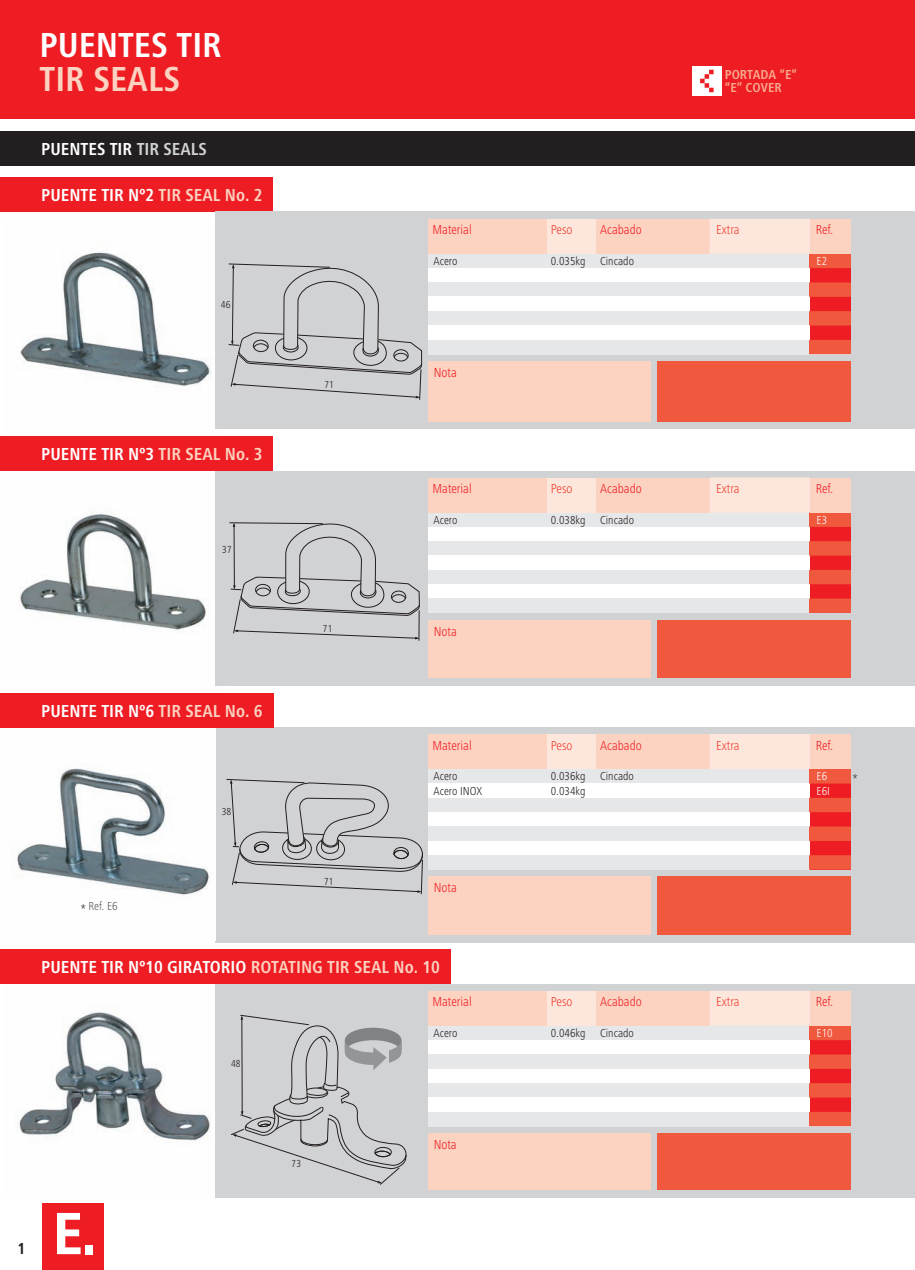
<style>
.page{position:relative;width:915px;height:1270px;background:#fff}
.page>*{position:absolute;margin:0;border:0;box-sizing:border-box;transform-origin:0 0}
.t1{font:700 condensed 57.75px "Helvetica Neue";color:#fff}
.t2{font:700 condensed 36px/34.5px "Frutiger Next LT";color:#fff}
.t3{font:700 condensed 18px "Frutiger Next LT";color:#fff}
.t4{font:700 condensed 16.5px "Frutiger Next LT";color:#231f20}
.t5{font:300 condensed 13.5px "Frutiger Next LT";color:#ee1d23}
.t6{font:300 condensed 13.5px "Frutiger Next LT";color:#ef3e2e}
.t7{font:700 condensed 13.5px/12.9px "Frutiger Next LT";color:#f8a98e}
.t8{font:300 condensed 12px "Frutiger Next LT";color:#231f20}
.t9{font:300 condensed 12px "Frutiger Next LT";color:#fff}
.t10{font:300 condensed 12px "Frutiger Next LT";color:#57585a}
.t11{font:300 condensed 10.5px "Frutiger Next LT";color:#231f20}
.s1{color:#fcd2c0}
.s2{color:#d1d2d4}
</style>
<div class="page">
<img style="left:16px;top:1012px;width:195px;height:129px">
<img style="left:0;top:470px;width:227px;height:216px">
<img style="left:20px;top:252px;width:192px;height:134px">
<div style="left:215px;top:984px;width:699px;height:213px;background:#d1d2d4"></div>
<div style="left:0;top:177px;width:273px;height:35px;background:#ee1d23"></div>
<div style="left:215px;top:212px;width:699px;height:217px;background:#d1d2d4"></div>
<div style="left:657px;top:361px;width:193px;height:60px;background:#f0593e"></div>
<div style="left:428px;top:254px;width:422px;height:14px;background:#e6e7e9"></div>
<div style="left:428px;top:268px;width:422px;height:14px;background:#fff"></div>
<div style="left:428px;top:282px;width:422px;height:15px;background:#e6e7e9"></div>
<div style="left:428px;top:297px;width:422px;height:14px;background:#fff"></div>
<div style="left:428px;top:311px;width:422px;height:14px;background:#e6e7e9"></div>
<div style="left:428px;top:325px;width:422px;height:15px;background:#fff"></div>
<div style="left:428px;top:340px;width:422px;height:14px;background:#e6e7e9"></div>
<svg style="left:809px;top:254px;width:41px;height:100px;background:#ef4134"></svg>
<div style="left:428px;top:361px;width:222px;height:60px;background:#fcd2c0"></div>
<div style="left:546px;top:219px;width:50px;height:35px;background:#fde7dc"></div>
<div style="left:428px;top:219px;width:118px;height:35px;background:#fcd2c0"></div>
<div style="left:595px;top:219px;width:114px;height:35px;background:#fcd2c0"></div>
<div style="left:709px;top:219px;width:100px;height:35px;background:#fde7dc"></div>
<div style="left:809px;top:219px;width:41px;height:35px;background:#fcd2c0"></div>
<div style="left:215px;top:470px;width:699px;height:215px;background:#d1d2d4"></div>
<div style="left:657px;top:620px;width:193px;height:58px;background:#f0593e"></div>
<div style="left:428px;top:512px;width:422px;height:15px;background:#e6e7e9"></div>
<div style="left:428px;top:527px;width:422px;height:14px;background:#fff"></div>
<div style="left:428px;top:541px;width:422px;height:14px;background:#e6e7e9"></div>
<div style="left:428px;top:555px;width:422px;height:15px;background:#fff"></div>
<div style="left:428px;top:570px;width:422px;height:14px;background:#e6e7e9"></div>
<div style="left:428px;top:584px;width:422px;height:14px;background:#fff"></div>
<div style="left:428px;top:598px;width:422px;height:15px;background:#e6e7e9"></div>
<svg style="left:809px;top:512px;width:41px;height:101px;background:#ef4236"></svg>
<div style="left:428px;top:620px;width:222px;height:58px;background:#fcd2c0"></div>
<div style="left:546px;top:477px;width:50px;height:35px;background:#fde7dc"></div>
<div style="left:428px;top:477px;width:118px;height:35px;background:#fcd2c0"></div>
<div style="left:595px;top:477px;width:114px;height:35px;background:#fcd2c0"></div>
<div style="left:709px;top:477px;width:100px;height:35px;background:#fde7dc"></div>
<div style="left:809px;top:477px;width:41px;height:35px;background:#fcd2c0"></div>
<div style="left:215px;top:727px;width:699px;height:215px;background:#d1d2d4"></div>
<div style="left:657px;top:876px;width:193px;height:58px;background:#f0593e"></div>
<div style="left:428px;top:769px;width:422px;height:14px;background:#e6e7e9"></div>
<div style="left:428px;top:783px;width:422px;height:15px;background:#fff"></div>
<div style="left:428px;top:798px;width:422px;height:14px;background:#e6e7e9"></div>
<div style="left:428px;top:812px;width:422px;height:14px;background:#fff"></div>
<div style="left:428px;top:826px;width:422px;height:15px;background:#e6e7e9"></div>
<div style="left:428px;top:841px;width:422px;height:14px;background:#fff"></div>
<div style="left:428px;top:855px;width:422px;height:14px;background:#e6e7e9"></div>
<div style="left:428px;top:876px;width:222px;height:58px;background:#fcd2c0"></div>
<div style="left:546px;top:734px;width:50px;height:35px;background:#fde7dc"></div>
<div style="left:428px;top:734px;width:118px;height:35px;background:#fcd2c0"></div>
<div style="left:595px;top:734px;width:114px;height:35px;background:#fcd2c0"></div>
<div style="left:709px;top:734px;width:100px;height:35px;background:#fde7dc"></div>
<div style="left:809px;top:734px;width:41px;height:35px;background:#fcd2c0"></div>
<div style="left:657px;top:1133px;width:193px;height:56px;background:#f0593e"></div>
<div style="left:428px;top:1025px;width:422px;height:15px;background:#e6e7e9"></div>
<div style="left:428px;top:1040px;width:422px;height:14px;background:#fff"></div>
<div style="left:428px;top:1054px;width:422px;height:14px;background:#e6e7e9"></div>
<div style="left:428px;top:1068px;width:422px;height:15px;background:#fff"></div>
<div style="left:428px;top:1083px;width:422px;height:14px;background:#e6e7e9"></div>
<div style="left:428px;top:1097px;width:422px;height:14px;background:#fff"></div>
<div style="left:428px;top:1111px;width:422px;height:15px;background:#e6e7e9"></div>
<svg style="left:809px;top:1025px;width:41px;height:101px;background:#ef4236"></svg>
<div style="left:428px;top:1133px;width:222px;height:56px;background:#fcd2c0"></div>
<div style="left:546px;top:990px;width:50px;height:35px;background:#fde7dc"></div>
<div style="left:428px;top:990px;width:118px;height:35px;background:#fcd2c0"></div>
<div style="left:595px;top:990px;width:114px;height:35px;background:#fcd2c0"></div>
<div style="left:709px;top:990px;width:100px;height:35px;background:#fde7dc"></div>
<div style="left:809px;top:990px;width:41px;height:35px;background:#fcd2c0"></div>
<div style="left:0;top:436px;width:273px;height:34px;background:#ee1d23"></div>
<div style="left:0;top:692px;width:273px;height:35px;background:#ee1d23"></div>
<div style="left:0;top:949px;width:451px;height:35px;background:#ee1d23"></div>
<div style="left:0;top:131px;width:914px;height:35px;background:#231f20"></div>
<div style="left:43px;top:1203px;width:61px;height:66px;background:#ee1d23"></div>
<div style="left:0;top:0;width:914px;height:119px;background:#ee1d23"></div>
<div style="left:692px;top:66px;width:29px;height:30px;background:#fff"></div>
<svg style="left:700px;top:70px;width:13px;height:22px"></svg>
<img style="left:17px;top:768px;width:194px;height:141px">
<hr style="left:418px;top:610px;width:1px;height:30px;background:#231f20">
<svg style="left:81px;top:904px;width:4px;height:4px"></svg>
<svg style="left:809px;top:769px;width:48px;height:100px;background:#eb5348"></svg>
<svg style="left:222px;top:211px;width:200px;height:428px"></svg>
<svg style="left:226px;top:779px;width:197px;height:115px"></svg>
<svg style="left:230px;top:1014px;width:179px;height:184px"></svg>
<p class="t2" style="left:40px;top:30px;width:183px">PUENTES TIR<br><span class="s1">TIR SEALS</span></p>
<p class="t3" style="left:41px;top:142px;width:167px">PUENTES TIR <span class="s2">TIR SEALS</span></p>
<p class="t3" style="left:41px;top:188px;width:223px">PUENTE TIR Nº2 <span class="s1">TIR SEAL No. 2</span></p>
<p class="t11" style="left:221px;top:300px;width:11px">46</p>
<p class="t3" style="left:41px;top:447px;width:223px">PUENTE TIR Nº3 <span class="s1">TIR SEAL No. 3</span></p>
<p class="t11" style="left:324px;top:381px;width:11px">71</p>
<p class="t3" style="left:41px;top:703px;width:223px">PUENTE TIR Nº6 <span class="s1">TIR SEAL No. 6</span></p>
<p class="t10" style="left:88px;top:901px;width:31px">Ref. E6</p>
<p class="t11" style="left:222px;top:807px;width:11px">38</p>
<p class="t7" style="left:724px;top:69px;width:74px">PORTADA “E” “E” COVER</p>
<p class="t5" style="left:432px;top:225px;width:41px">Material</p>
<p class="t6" style="left:551px;top:225px;width:23px">Peso</p>
<p class="t5" style="left:600px;top:225px;width:43px">Acabado</p>
<p class="t6" style="left:716px;top:225px;width:25px">Extra</p>
<p class="t5" style="left:815px;top:225px;width:19px">Ref.</p>
<p class="t8" style="left:433px;top:256px;width:25px">Acero</p>
<p class="t8" style="left:550px;top:256px;width:36px">0.035kg</p>
<p class="t9" style="left:816px;top:256px;width:12px">E2</p>
<p class="t8" style="left:600px;top:256px;width:35px">Cincado</p>
<p class="t5" style="left:433px;top:367px;width:25px">Nota</p>
<p class="t5" style="left:432px;top:483px;width:41px">Material</p>
<p class="t6" style="left:551px;top:483px;width:23px">Peso</p>
<p class="t5" style="left:600px;top:483px;width:43px">Acabado</p>
<p class="t6" style="left:716px;top:483px;width:25px">Extra</p>
<p class="t5" style="left:815px;top:483px;width:19px">Ref.</p>
<p class="t8" style="left:433px;top:515px;width:25px">Acero</p>
<p class="t8" style="left:550px;top:515px;width:36px">0.038kg</p>
<p class="t9" style="left:816px;top:515px;width:12px">E3</p>
<p class="t8" style="left:600px;top:515px;width:35px">Cincado</p>
<p class="t5" style="left:433px;top:626px;width:25px">Nota</p>
<p class="t5" style="left:432px;top:740px;width:41px">Material</p>
<p class="t6" style="left:551px;top:740px;width:23px">Peso</p>
<p class="t5" style="left:600px;top:740px;width:43px">Acabado</p>
<p class="t6" style="left:716px;top:740px;width:25px">Extra</p>
<p class="t5" style="left:815px;top:740px;width:19px">Ref.</p>
<p class="t8" style="left:433px;top:771px;width:25px">Acero</p>
<p class="t8" style="left:550px;top:771px;width:36px">0.036kg</p>
<p class="t9" style="left:816px;top:771px;width:12px">E6</p>
<p class="t8" style="left:600px;top:771px;width:35px">Cincado</p>
<p class="t8" style="left:433px;top:786px;width:50px">Acero INOX</p>
<p class="t8" style="left:550px;top:786px;width:36px">0.034kg</p>
<p class="t9" style="left:816px;top:786px;width:15px">E6I</p>
<p class="t5" style="left:433px;top:882px;width:25px">Nota</p>
<p class="t3" style="left:41px;top:960px;width:400px">PUENTE TIR Nº10 GIRATORIO <span class="s1">ROTATING TIR SEAL No. 10</span></p>
<p class="t5" style="left:432px;top:996px;width:41px">Material</p>
<p class="t6" style="left:551px;top:996px;width:23px">Peso</p>
<p class="t5" style="left:600px;top:996px;width:43px">Acabado</p>
<p class="t6" style="left:716px;top:996px;width:25px">Extra</p>
<p class="t5" style="left:815px;top:996px;width:19px">Ref.</p>
<p class="t8" style="left:600px;top:1028px;width:35px">Cincado</p>
<p class="t8" style="left:433px;top:1028px;width:25px">Acero</p>
<p class="t8" style="left:550px;top:1028px;width:36px">0.046kg</p>
<p class="t9" style="left:816px;top:1028px;width:18px">E10</p>
<p class="t4" style="left:18px;top:1242px;width:10px">1</p>
<p class="t1" style="left:54px;top:1212px;width:43px">E.</p>
<p class="t5" style="left:433px;top:1139px;width:25px">Nota</p>
</div>
